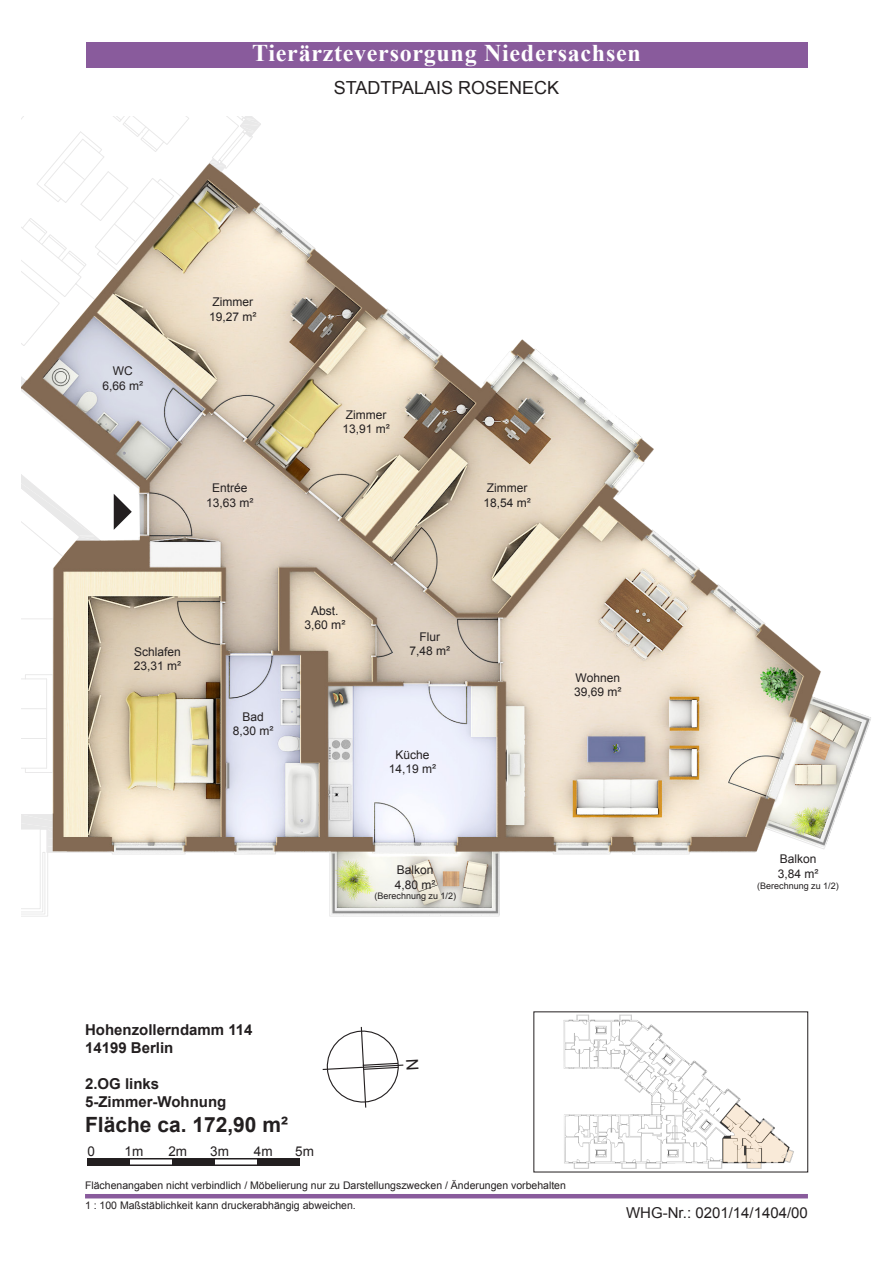
<style>
.page{position:relative;width:893px;height:1263px;background:#fff}
.page>*{position:absolute;margin:0;border:0;box-sizing:border-box;transform-origin:0 0}
.t1{font:700 24px "Times New Roman";letter-spacing:.03em;color:#fff}
.t2{font:700 21px "Arial";color:#231f20}
.t3{font:18px "Arial";color:#231f20}
.t4{font:700 15px "Arial";color:#231f20}
.t5{font:15px "Arial";color:#231f20}
.t6{font:13.5px "Arial";color:#231f20}
.t7{font:12.15px "Arial";color:#231f20}
.t8{font:12px "Arial";color:#231f20}
.t9{font:10.5px "Arial";color:#231f20}
.t10{font:9px "Arial";color:#231f20}
</style>
<div class="page">
<div style="left:86px;top:43px;width:721px;height:25px;background:#895b9c"></div>
<hr style="left:85px;top:1194px;width:723px;height:4px;background:#895b9c">
<div style="left:87px;top:1158px;width:43px;height:8px;background:#231f20"></div>
<hr style="left:87px;top:1158px;width:213px;height:1px;background:#231f20">
<hr style="left:87px;top:1164px;width:213px;height:2px;background:#231f20">
<div style="left:172px;top:1158px;width:43px;height:8px;background:#231f20"></div>
<div style="left:257px;top:1158px;width:43px;height:8px;background:#231f20"></div>
<img style="left:534px;top:1012px;width:274px;height:160px">
<img style="left:21px;top:116px;width:850px;height:801px">
<svg style="left:322px;top:1026px;width:82px;height:82px"></svg>
<h1 class="t1" style="left:252px;top:37px;width:390px">Tierärzteversorgung Niedersachsen</h1>
<h3 class="t3" style="left:334px;top:76px;width:227px">STADTPALAIS ROSENECK</h3>
<p class="t8" style="left:113px;top:363px;width:21px">WC</p>
<p class="t8" style="left:102px;top:377px;width:42px">6,66 m²</p>
<p class="t8" style="left:212px;top:294px;width:42px">Zimmer</p>
<p class="t8" style="left:209px;top:309px;width:49px">19,27 m²</p>
<p class="t8" style="left:212px;top:480px;width:37px">Entrée</p>
<p class="t8" style="left:206px;top:495px;width:49px">13,63 m²</p>
<p class="t8" style="left:346px;top:407px;width:42px">Zimmer</p>
<p class="t8" style="left:342px;top:421px;width:49px">13,91 m²</p>
<p class="t8" style="left:487px;top:480px;width:42px">Zimmer</p>
<p class="t8" style="left:483px;top:495px;width:49px">18,54 m²</p>
<p class="t8" style="left:134px;top:644px;width:48px">Schlafen</p>
<p class="t8" style="left:134px;top:658px;width:49px">23,31 m²</p>
<p class="t7" style="left:311px;top:603px;width:29px">Abst.</p>
<p class="t7" style="left:304px;top:617px;width:43px">3,60 m²</p>
<p class="t8" style="left:243px;top:709px;width:23px">Bad</p>
<p class="t8" style="left:233px;top:723px;width:42px">8,30 m²</p>
<p class="t8" style="left:420px;top:629px;width:22px">Flur</p>
<p class="t8" style="left:410px;top:643px;width:42px">7,48 m²</p>
<p class="t8" style="left:395px;top:747px;width:36px">Küche</p>
<p class="t8" style="left:389px;top:761px;width:49px">14,19 m²</p>
<p class="t8" style="left:397px;top:862px;width:38px">Balkon</p>
<p class="t8" style="left:395px;top:876px;width:42px">4,80 m²</p>
<p class="t10" style="left:374px;top:890px;width:83px">(Berechnung zu 1/2)</p>
<p class="t8" style="left:576px;top:669px;width:46px">Wohnen</p>
<p class="t8" style="left:574px;top:684px;width:49px">39,69 m²</p>
<p class="t8" style="left:780px;top:851px;width:38px">Balkon</p>
<p class="t8" style="left:778px;top:866px;width:42px">3,84 m²</p>
<p class="t10" style="left:757px;top:880px;width:83px">(Berechnung zu 1/2)</p>
<p class="t4" style="left:85px;top:1019px;width:169px">Hohenzollerndamm 114</p>
<p class="t4" style="left:85px;top:1037px;width:90px">14199 Berlin</p>
<p class="t4" style="left:85px;top:1073px;width:76px">2.OG links</p>
<p class="t4" style="left:85px;top:1091px;width:143px">5-Zimmer-Wohnung</p>
<p class="t2" style="left:85px;top:1110px;width:205px">Fläche ca. 172,90 m²</p>
<p class="t6" style="left:87px;top:1142px;width:9px">0</p>
<p class="t6" style="left:125px;top:1142px;width:20px">1m</p>
<p class="t6" style="left:168px;top:1142px;width:20px">2m</p>
<p class="t6" style="left:210px;top:1142px;width:20px">3m</p>
<p class="t6" style="left:254px;top:1142px;width:20px">4m</p>
<p class="t6" style="left:295px;top:1142px;width:20px">5m</p>
<p class="t9" style="left:85px;top:1179px;width:482px">Flächenangaben nicht verbindlich / Möbelierung nur zu Darstellungszwecken / Änderungen vorbehalten</p>
<p class="t9" style="left:85px;top:1198px;width:272px">1 : 100 Maßstäblichkeit kann druckerabhängig abweichen.</p>
<p class="t5" style="left:626px;top:1203px;width:183px">WHG-Nr.: 0201/14/1404/00</p>
</div>
